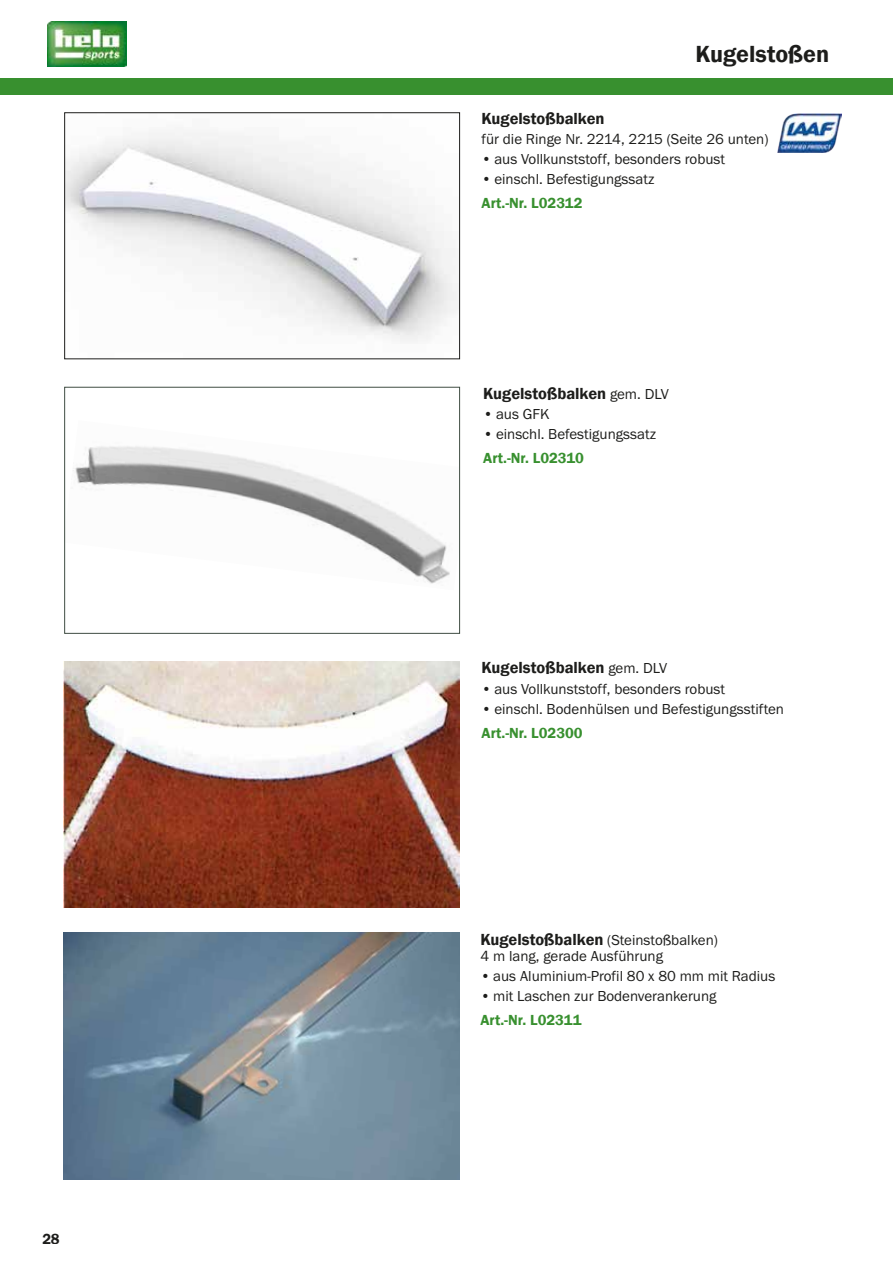
<style>
.page{position:relative;width:893px;height:1263px;background:#fff}
.page>*{position:absolute;margin:0;border:0;box-sizing:border-box;transform-origin:0 0}
.t1{font:600 24px "Franklin Gothic";color:#1d1d1b}
.t2{font:600 16.5px "Franklin Gothic";color:#1d1d1b}
.t3{font:15px/16.5px "Franklin Gothic Itc T";color:#1d1d1b}
.t4{font:600 15px "Franklin Gothic";color:#38902f}
.t5{font:600 15px "Franklin Gothic";color:#1d1d1b}
.s1{font-family:"Franklin Gothic Itc T";font-weight:400;font-size:15px}
.s2{font-family:"Franklin Gothic";font-weight:600;font-size:16.5px}
</style>
<div class="page">
<div style="left:0;top:78px;width:893px;height:16px;background:#38902f"></div>
<img style="left:48px;top:22px;width:78px;height:45px">
<img style="left:73px;top:446px;width:377px;height:138px">
<div style="left:64px;top:387px;width:396px;height:247px;border:1px solid #404d43"></div>
<img style="left:64px;top:932px;width:395px;height:247px">
<img style="left:64px;top:661px;width:395px;height:247px">
<img style="left:66px;top:132px;width:392px;height:210px">
<div style="left:64px;top:112px;width:396px;height:247px;border:1px solid #1d1d1b"></div>
<img style="left:777px;top:114px;width:65px;height:38px">
<p class="t5" style="left:43px;top:1229px;width:18px">28</p>
<h1 class="t1" style="left:695px;top:39px;width:135px">Kugelstoßen</h1>
<p class="t2" style="left:482px;top:108px;width:125px">Kugelstoßbalken</p>
<p class="t3" style="left:482px;top:130px;width:288px">für die Ringe Nr. 2214, 2215 (Seite 26 unten)</p>
<p class="t3" style="left:482px;top:150px;width:245px">• aus Vollkunststoff, besonders robust</p>
<p class="t3" style="left:482px;top:171px;width:174px">• einschl. Befestigungssatz</p>
<p class="t4" style="left:482px;top:194px;width:103px">Art.-Nr. L02312</p>
<p class="t2" style="left:483px;top:383px;width:187px">Kugelstoßbalken <span class="s1">gem. DLV</span></p>
<p class="t3" style="left:483px;top:406px;width:68px">• aus GFK</p>
<p class="t3" style="left:483px;top:426px;width:174px">• einschl. Befestigungssatz</p>
<p class="t4" style="left:483px;top:449px;width:102px">Art.-Nr. L02310</p>
<p class="t2" style="left:482px;top:658px;width:187px">Kugelstoßbalken <span class="s1">gem. DLV</span></p>
<p class="t3" style="left:482px;top:680px;width:245px">• aus Vollkunststoff, besonders robust</p>
<p class="t3" style="left:482px;top:700px;width:304px">• einschl. Bodenhülsen und Befestigungsstiften</p>
<p class="t4" style="left:482px;top:723px;width:103px">Art.-Nr. L02300</p>
<p class="t3" style="left:480px;top:931px;width:239px"><span class="s2">Kugelstoßbalken</span> (Steinstoßbalken)<br>4 m lang, gerade Ausführung</p>
<p class="t3" style="left:480px;top:968px;width:296px">• aus Aluminium-Profil 80 x 80 mm mit Radius</p>
<p class="t3" style="left:480px;top:988px;width:238px">• mit Laschen zur Bodenverankerung</p>
<p class="t4" style="left:480px;top:1011px;width:103px">Art.-Nr. L02311</p>
</div>
